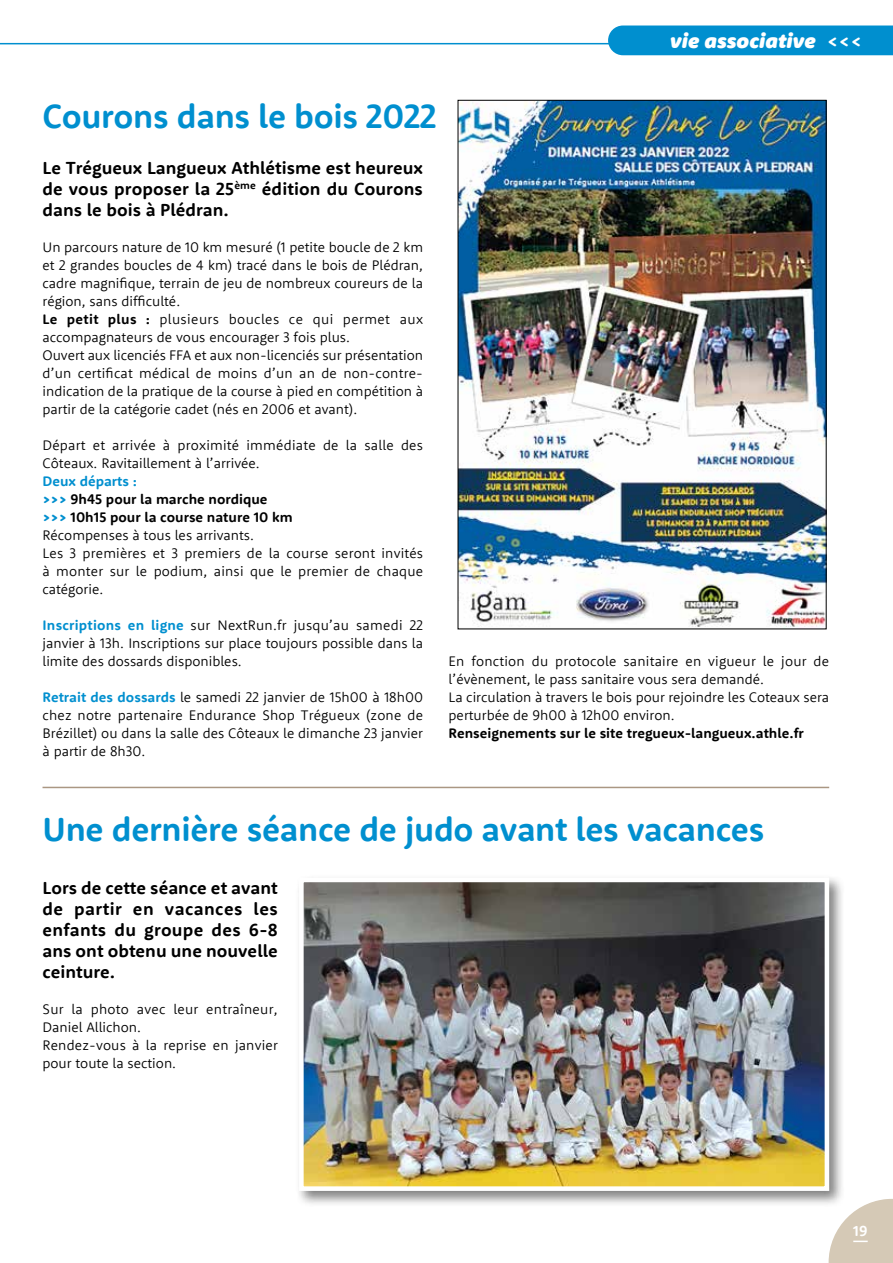
<style>
.page{position:relative;width:893px;height:1263px;background:#fff}
.page>*{position:absolute;margin:0;border:0;box-sizing:border-box;transform-origin:0 0}
.t1{font:700 34.5px "Rooney Sans";letter-spacing:-.01em;color:#008fcf}
.t2{font:italic 900 21px "Rooney Sans";color:#fff}
.t3{font:700 18px/21px "Rooney Sans";letter-spacing:.005em;color:#000;text-align:justify}
.t4{font:700 15px "Rooney Sans";color:#fff}
.t5{font:300 14.25px/18px "Rooney Sans";color:#000}
.t6{font:700 14.25px "Rooney Sans";color:#000}
.s1{font-weight:700;font-style:normal}
.s2{font-weight:700}
.s3{font-weight:700;color:#008fcf}
.s4{font-weight:800;color:#008fcf}
</style>
<div class="page">
<svg style="left:829px;top:1199px;width:64px;height:64px"></svg>
<hr style="left:0;top:43px;width:624px;height:1px;background:#008fcf">
<div style="left:608px;top:26px;width:285px;height:29px;background:#008fcf"></div>
<img style="left:460px;top:102px;width:365px;height:525px">
<hr style="left:43px;top:787px;width:786px;height:1px;background:#aa9783">
<div style="left:295px;top:874px;width:551px;height:333px;background:#000;opacity:.5"></div>
<img style="left:305px;top:884px;width:518px;height:301px">
<div style="left:299px;top:878px;width:530px;height:313px;border:5px solid #fff"></div>
<h2 class="t2" style="left:670px;top:27px;width:194px">vie associative <span class="s1">&lt;&lt;&lt;</span></h2>
<h1 class="t1" style="left:43px;top:93px;width:396px">Courons dans le bois 2022</h1>
<p class="t3" style="left:43px;top:156px;width:382px">Le Trégueux Langueux Athlétisme est heureux de vous proposer la 25<sup>ème</sup> édition du Courons dans le bois à Plédran.</p>
<p class="t5" style="left:43px;top:237px;width:382px">Un parcours nature de 10 km mesuré (1 petite boucle de 2 km et 2 grandes boucles de 4 km) tracé dans le bois de Plédran, cadre magnifique, terrain de jeu de nombreux coureurs de la région, sans difficulté.<br><span class="s2">Le petit plus :</span> plusieurs boucles ce qui permet aux accompagnateurs de vous encourager 3 fois plus.<br>Ouvert aux licenciés FFA et aux non-licenciés sur présentation d’un certificat médical de moins d’un an de non-contre&shy;indication de la pratique de la course à pied en compétition à partir de la catégorie cadet (nés en 2006 et avant).</p>
<p class="t5" style="left:43px;top:435px;width:382px">Départ et arrivée à proximité immédiate de la salle des<br>Côteaux. Ravitaillement à l’arrivée.</p>
<p class="t5" style="left:43px;top:471px;width:382px"><span class="s3">Deux départs :<br></span><span class="s4">&gt;&gt;&gt;</span> <span class="s2">9h45 pour la marche nordique<br></span><span class="s4">&gt;&gt;&gt;</span> <span class="s2">10h15 pour la course nature 10 km<br></span>Récompenses à tous les arrivants.<br>Les 3 premières et 3 premiers de la course seront invités à monter sur le podium, ainsi que le premier de chaque catégorie.</p>
<p class="t5" style="left:43px;top:615px;width:382px;text-align:justify"><span class="s3">Inscriptions en ligne</span> sur NextRun.fr jusqu’au samedi 22 janvier à 13h. Inscriptions sur place toujours possible dans la limite des dossards disponibles.</p>
<p class="t5" style="left:43px;top:687px;width:382px;text-align:justify"><span class="s3">Retrait des dossards</span> le samedi 22 janvier de 15h00 à 18h00 chez notre partenaire Endurance Shop Trégueux (zone de Brézillet) ou dans la salle des Côteaux le dimanche 23 janvier à partir de 8h30.</p>
<p class="t5" style="left:449px;top:651px;width:382px">En fonction du protocole sanitaire en vigueur le jour de l’évènement, le pass sanitaire vous sera demandé.<br>La circulation à travers le bois pour rejoindre les Coteaux sera perturbée de 9h00 à 12h00 environ.</p>
<p class="t6" style="left:449px;top:723px;width:357px">Renseignements sur le site tregueux-langueux.athle.fr</p>
<h1 class="t1" style="left:43px;top:806px;width:723px">Une dernière séance de judo avant les vacances</h1>
<p class="t3" style="left:43px;top:876px;width:237px">Lors de cette séance et avant de partir en vacances les enfants du groupe des 6-8 ans ont obtenu une nouvelle ceinture.</p>
<p class="t5" style="left:43px;top:999px;width:237px">Sur la photo avec leur entraîneur,<br>Daniel Allichon.<br>Rendez-vous à la reprise en janvier pour toute la section.</p>
<p class="t4" style="left:854px;top:1222px;width:16px">19</p>
</div>
